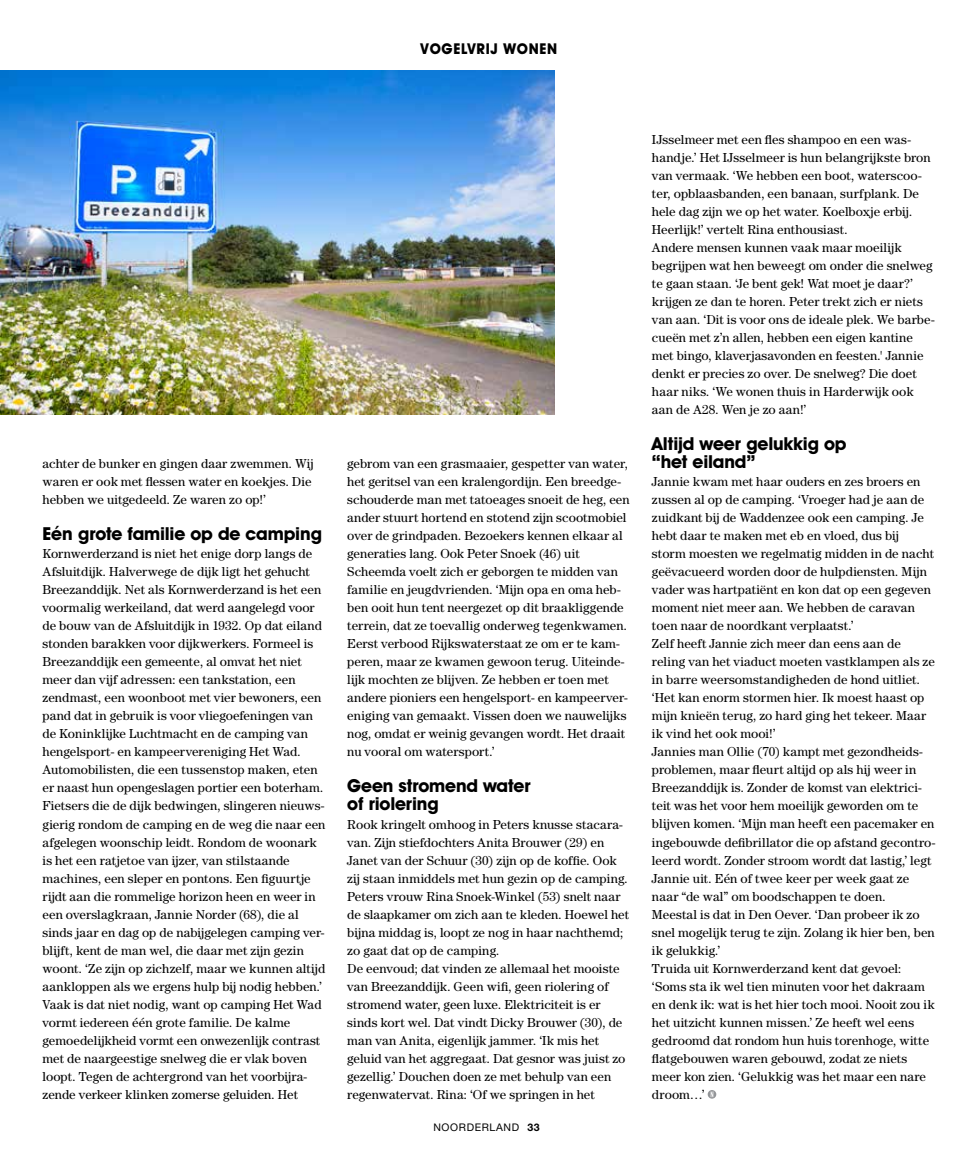
<style>
.page{position:relative;width:978px;height:1170px;background:#fff}
.page>*{position:absolute;margin:0;border:0;box-sizing:border-box;transform-origin:0 0}
.t1{font:700 18px/18px "Avant Garde IT Cby BT";letter-spacing:-.01em;color:#000}
.t2{font:700 15px "Avant Garde IT Cby BT";letter-spacing:.05em;color:#000;scale:.95 1}
.t3{font:13.05px/18px "Century Std";color:#000}
.t4{font:10.5px "Helvetica Neue LT Std";letter-spacing:.06em;color:#000}
.s1{font-weight:700}
</style>
<div class="page">
<img style="left:0;top:70px;width:555px;height:344px">
<svg style="left:708px;top:1090px;width:8px;height:8px"></svg>
<p class="t2" style="left:421px;top:40px;width:145px">VOGELVRIJ WONEN</p>
<p class="t3" style="left:43px;top:454px;width:273px">achter de bunker en gingen daar zwemmen. Wij waren er ook met flessen water en koekjes. Die hebben we uitgedeeld. Ze waren zo op!’</p>
<h1 class="t1" style="left:43px;top:524px;width:281px">Eén grote familie op de camping</h1>
<p class="t3" style="left:43px;top:544px;width:284px">Kornwerderzand is niet het enige dorp langs de Afsluitdijk. Halverwege de dijk ligt het gehucht Breezanddijk. Net als Kornwerderzand is het een voormalig werkeiland, dat werd aangelegd voor de bouw van de Afsluitdijk in 1932. Op dat eiland stonden barakken voor dijkwerkers. Formeel is Breezanddijk een gemeente, al omvat het niet meer dan vijf adressen: een tankstation, een zendmast, een woonboot met vier bewoners, een pand dat in gebruik is voor vliegoefeningen van de Koninklijke Luchtmacht en de camping van hengelsport- en kampeervereniging Het Wad.<br>Automobilisten, die een tussenstop maken, eten er naast hun opengeslagen portier een boterham.<br>Fietsers die de dijk bedwingen, slingeren nieuws&shy;gierig rondom de camping en de weg die naar een afgelegen woonschip leidt. Rondom de woonark is het een ratjetoe van ijzer, van stilstaande machines, een sleper en pontons. Een figuurtje rijdt aan die rommelige horizon heen en weer in een overslagkraan, Jannie Norder (68), die al sinds jaar en dag op de nabijgelegen camping ver&shy;blijft, kent de man wel, die daar met zijn gezin woont. ‘Ze zijn op zichzelf, maar we kunnen altijd aankloppen als we ergens hulp bij nodig hebben.’ Vaak is dat niet nodig, want op camping Het Wad vormt iedereen één grote familie. De kalme gemoedelijkheid vormt een onwezenlijk contrast met de naargeestige snelweg die er vlak boven loopt. Tegen de achtergrond van het voorbijra&shy;zende verkeer klinken zomerse geluiden. Het</p>
<p class="t3" style="left:347px;top:454px;width:284px">gebrom van een grasmaaier, gespetter van water, het geritsel van een kralengordijn. Een breedge&shy;schouderde man met tatoeages snoeit de heg, een ander stuurt hortend en stotend zijn scootmobiel over de grindpaden. Bezoekers kennen elkaar al generaties lang. Ook Peter Snoek (46) uit Scheemda voelt zich er geborgen te midden van familie en jeugdvrienden. ‘Mijn opa en oma heb&shy;ben ooit hun tent neergezet op dit braakliggende terrein, dat ze toevallig onderweg tegenkwamen.<br>Eerst verbood Rijkswaterstaat ze om er te kam&shy;peren, maar ze kwamen gewoon terug. Uiteinde&shy;lijk mochten ze blijven. Ze hebben er toen met andere pioniers een hengelsport- en kampeerver&shy;eniging van gemaakt. Vissen doen we nauwelijks nog, omdat er weinig gevangen wordt. Het draait nu vooral om watersport.’</p>
<h1 class="t1" style="left:347px;top:776px;width:185px">Geen stromend water of riolering</h1>
<p class="t3" style="left:347px;top:814px;width:283px">Rook kringelt omhoog in Peters knusse stacara&shy;van. Zijn stiefdochters Anita Brouwer (29) en Janet van der Schuur (30) zijn op de koffie. Ook zij staan inmiddels met hun gezin op de camping.<br>Peters vrouw Rina Snoek-Winkel (53) snelt naar de slaapkamer om zich aan te kleden. Hoewel het bijna middag is, loopt ze nog in haar nachthemd; zo gaat dat op de camping.<br>De eenvoud; dat vinden ze allemaal het mooiste van Breezanddijk. Geen wifi, geen riolering of stromend water, geen luxe. Elektriciteit is er sinds kort wel. Dat vindt Dicky Brouwer (30), de man van Anita, eigenlijk jammer. ‘Ik mis het geluid van het aggregaat. Dat gesnor was juist zo gezellig.’ Douchen doen ze met behulp van een regenwatervat. Rina: ‘Of we springen in het</p>
<p class="t4" style="left:433px;top:1120px;width:108px">NOORDERLAND <span class="s1">33</span></p>
<p class="t3" style="left:652px;top:130px;width:284px">IJsselmeer met een fles shampoo en een was&shy;handje.’ Het IJsselmeer is hun belangrijkste bron van vermaak. ‘We hebben een boot, waterscoo&shy;ter, opblaasbanden, een banaan, surfplank. De hele dag zijn we op het water. Koelboxje erbij.<br>Heerlijk!’ vertelt Rina enthousiast.<br>Andere mensen kunnen vaak maar moeilijk begrijpen wat hen beweegt om onder die snelweg te gaan staan. ‘Je bent gek! Wat moet je daar?’ krijgen ze dan te horen. Peter trekt zich er niets van aan. ‘Dit is voor ons de ideale plek. We barbe&shy;cueën met z’n allen, hebben een eigen kantine met bingo, klaverjasavonden en feesten.' Jannie denkt er precies zo over. De snelweg? Die doet haar niks. ‘We wonen thuis in Harderwijk ook aan de A28. Wen je zo aan!’</p>
<h1 class="t1" style="left:652px;top:434px;width:196px">Altijd weer gelukkig op “het eiland”</h1>
<p class="t3" style="left:652px;top:472px;width:285px">Jannie kwam met haar ouders en zes broers en zussen al op de camping. ‘Vroeger had je aan de zuidkant bij de Waddenzee ook een camping. Je hebt daar te maken met eb en vloed, dus bij storm moesten we regelmatig midden in de nacht geëvacueerd worden door de hulpdiensten. Mijn vader was hartpatiënt en kon dat op een gegeven moment niet meer aan. We hebben de caravan toen naar de noordkant verplaatst.’<br>Zelf heeft Jannie zich meer dan eens aan de reling van het viaduct moeten vastklampen als ze in barre weersomstandigheden de hond uitliet. ‘Het kan enorm stormen hier. Ik moest haast op mijn knieën terug, zo hard ging het tekeer. Maar ik vind het ook mooi!’<br>Jannies man Ollie (70) kampt met gezondheids&shy;problemen, maar fleurt altijd op als hij weer in Breezanddijk is. Zonder de komst van elektrici&shy;teit was het voor hem moeilijk geworden om te blijven komen. ‘Mijn man heeft een pacemaker en ingebouwde defibrillator die op afstand gecontro&shy;leerd wordt. Zonder stroom wordt dat lastig,’ legt Jannie uit. Eén of twee keer per week gaat ze naar “de wal” om boodschappen te doen.<br>Meestal is dat in Den Oever. ‘Dan probeer ik zo snel mogelijk terug te zijn. Zolang ik hier ben, ben ik gelukkig.’<br>Truida uit Kornwerderzand kent dat gevoel: ‘Soms sta ik wel tien minuten voor het dakraam en denk ik: wat is het hier toch mooi. Nooit zou ik het uitzicht kunnen missen.’ Ze heeft wel eens gedroomd dat rondom hun huis torenhoge, witte flatgebouwen waren gebouwd, zodat ze niets meer kon zien. ‘Gelukkig was het maar een nare droom…’</p>
</div>
